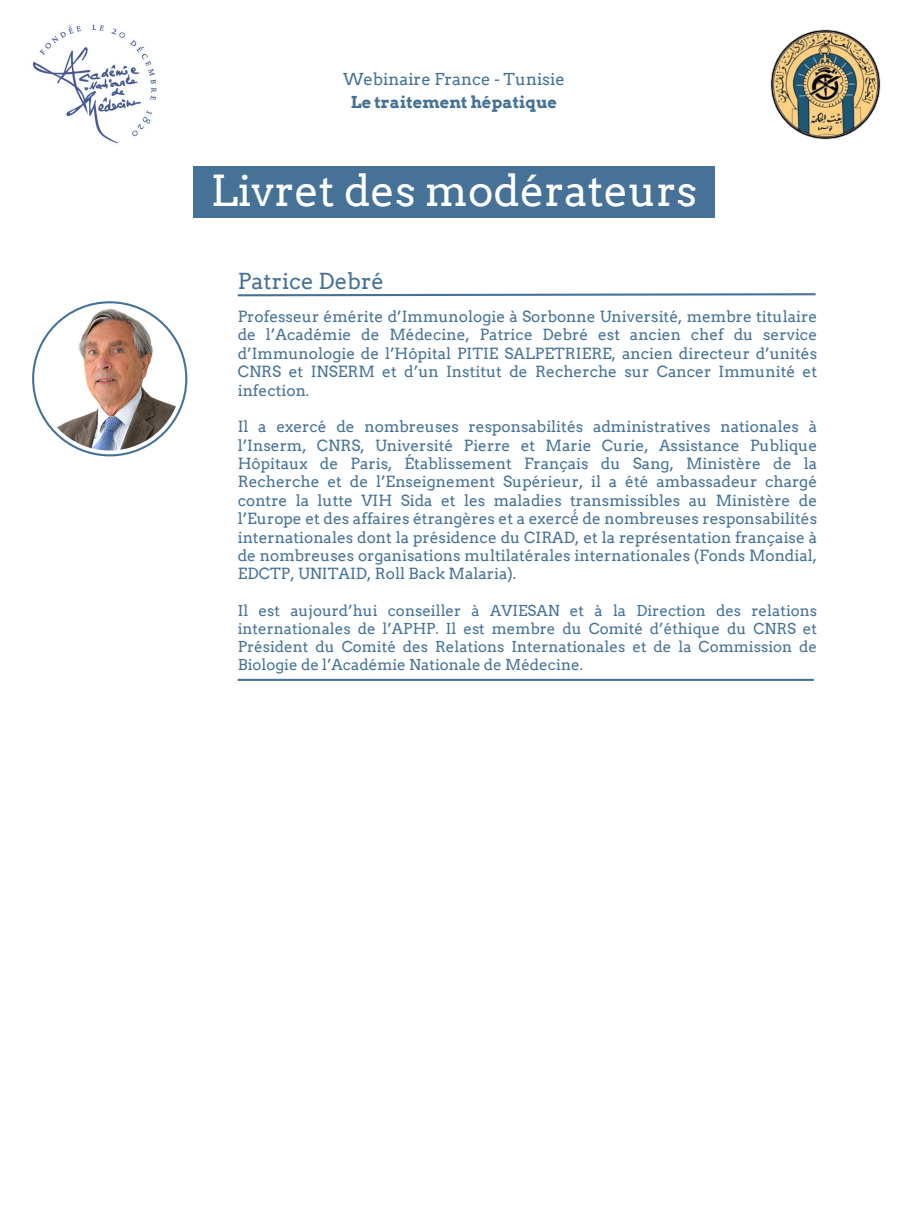
<style>
.page{position:relative;width:908px;height:1210px;background:#fff}
.page>*{position:absolute;margin:0;border:0;box-sizing:border-box;transform-origin:0 0}
.t1{font:42.7px "Arvo";color:#fff}
.t2{font:22.05px "Arvo";color:#467297}
.t3{font:16.45px "Arvo";color:#457294}
.t4{font:700 16.45px "Arvo";color:#457294}
.t5{font:15.4px/18.4px "Arvo";color:#467297;text-align:justify}
.t6{font:15.05px/18.1px "Arvo";color:#467297;text-align:justify}
.s1{font-family:"Noto Sans"}
</style>
<div class="page">
<div style="left:193px;top:166px;width:521px;height:52px;background:#467297"></div>
<img style="left:32px;top:24px;width:125px;height:120px">
<img style="left:770px;top:30px;width:110px;height:109px">
<hr style="left:238px;top:679px;width:575px;height:2px;background:#467297">
<svg style="left:32px;top:301px;width:155px;height:155px"></svg>
<svg style="left:34px;top:303px;width:151px;height:151px"></svg>
<img style="left:38px;top:307px;width:143px;height:143px;border-radius:50%">
<svg style="left:237px;top:293px;width:579px;height:4px"></svg>
<p class="t3" style="left:343px;top:69px;width:223px">Webinaire France - Tunisie</p>
<p class="t4" style="left:351px;top:92px;width:208px">Le traitement hépatique</p>
<p class="t1" style="left:211px;top:165px;width:488px">Livret des modérateurs</p>
<p class="t2" style="left:238px;top:268px;width:148px">Patrice Debré</p>
<p class="t5" style="left:238px;top:307px;width:580px">Professeur émérite d’Immunologie à Sorbonne Université, membre titulaire de l’Académie de Médecine, Patrice Debré est ancien chef du service d’Immunologie de l’Hôpital PITIE SALPETRIERE, ancien directeur d’unités CNRS et INSERM et d’un Institut de Recherche sur Cancer Immunité et infection.</p>
<h1 class="t5" style="left:238px;top:417px;width:580px;text-align:left">Il a exercé de nombreuses responsabilités administratives nationales à l’Inserm, CNRS, Université Pierre et Marie Curie, Assistance Publique Hôpitaux de Paris, Établissement Français du Sang, Ministère de la Recherche et de l’Enseignement Supérieur, il a été ambassadeur chargé contre la lutte VIH Sida et les maladies transmissibles au Ministè re de l’Europe et des affaires étrangères et a exerc<span class="s1">é́</span> de nombreuses responsabilités internationales dont la présidence du CIRAD, et la représentation française à de nombreuses organisations multilatérales internationales (Fonds Mondial, EDCTP, UNITAID, Roll Back Malaria).</h1>
<h2 class="t6" style="left:238px;top:601px;width:580px">Il est aujourd’hui conseiller à AVIESAN et à la Direction des relations internationales de l’APHP. Il est membre du Comité d’éthique du CNRS et Président du Comité des Relations Internationales et de la Commission de Biologie de l’Académie Nationale de Médecine.</h2>
</div>
